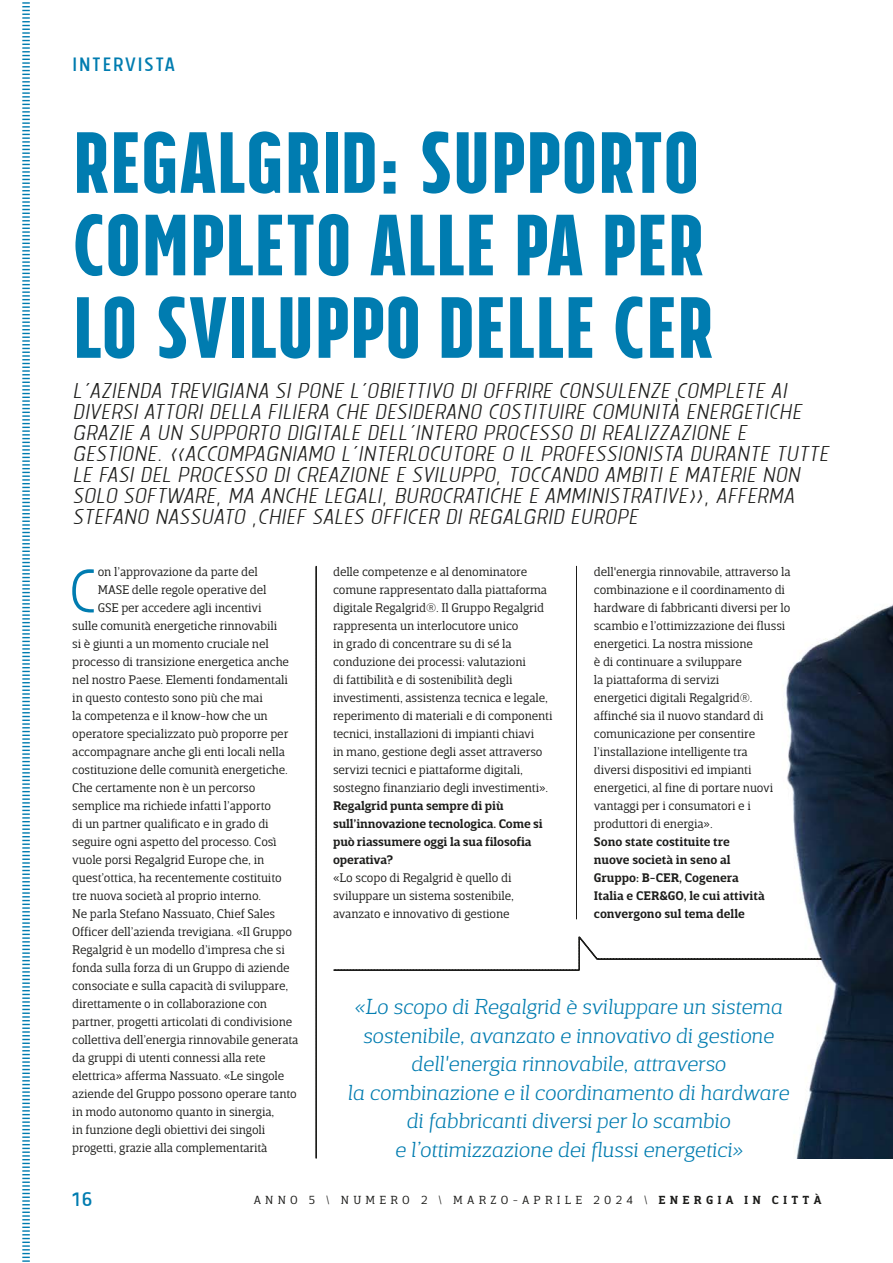
<style>
.page{position:relative;width:893px;height:1263px;background:#fff}
.page>*{position:absolute;margin:0;border:0;box-sizing:border-box;transform-origin:0 0}
.t1{font:87px/82.5px "Tolyer Boldno.4";letter-spacing:-.01em;color:#007cb0}
.t2{font:84.75px "Tolyer Lightno.1";color:#007cb0}
.t3{font:italic 30px "Tolyer Lightno.1";letter-spacing:-.01em;color:#1d1d1b}
.t4{font:27px "Tolyer Bookno.1";letter-spacing:.04em;color:#007cb0}
.t5{font:italic 300 expanded 21px/28.5px "Breve Slab Title";color:#007cb0;text-align:center;scale:1.09 1}
.t6{font:300 12.75px/18px "Breve Slab Text";letter-spacing:-.01em;color:#1d1d1b}
.t7{font:600 12.75px/18px "Breve Slab Text";letter-spacing:-.01em;color:#1d1d1b}
.t8{font:300 12px "Breve Slab Text";letter-spacing:.35em;color:#1d1d1b}
.s1{font-weight:600}
</style>
<div class="page">
<img style="left:576px;top:565px;width:317px;height:593px">
<svg style="left:22px;top:2px;width:8px;height:1260px"></svg>
<svg style="left:316px;top:566px;width:1px;height:592px"></svg>
<svg style="left:576px;top:566px;width:1px;height:353px"></svg>
<svg style="left:334px;top:936px;width:487px;height:35px"></svg>
<h3 class="t4" style="left:72px;top:51px;width:105px">INTERVISTA</h3>
<h1 class="t1" style="left:72px;top:121px;width:643px">REGALGRID: SUPPORTO<br>COMPLETO allE pa PER<br>LO SVILUPPO DELLE CER</h1>
<h3 class="t3" style="left:72px;top:377px;width:716px">L’AZIENDA TREVIGIANA SI PONE L’OBIETTIVO DI OFFRIRE CONSULENZE COMPLETE AI</h3>
<h3 class="t3" style="left:72px;top:398px;width:731px">DIVERSI ATTORI DELLA FILIERA CHE DESIDERANO COSTITUIRE COMUNITÀ ENERGETICHE</h3>
<h3 class="t3" style="left:72px;top:419px;width:676px">GRAZIE A UN SUPPORTO DIGITALE DELL’INTERO PROCESSO DI REALIZZAZIONE E</h3>
<h3 class="t3" style="left:72px;top:440px;width:758px">GESTIONE. «ACCOMPAGNIAMO L’INTERLOCUTORE O IL PROFESSIONISTA DURANTE TUTTE</h3>
<h3 class="t3" style="left:72px;top:461px;width:729px">LE FASI DEL PROCESSO DI CREAZIONE E SVILUPPO, TOCCANDO AMBITI E MATERIE NON</h3>
<h3 class="t3" style="left:72px;top:482px;width:724px">SOLO SOFTWARE, MA ANCHE LEGALI, BUROCRATICHE E AMMINISTRATIVE», AFFERMA</h3>
<h3 class="t3" style="left:72px;top:503px;width:567px">STEFANO NASSUATO ,CHIEF SALES OFFICER DI REGALGRID EUROPE</h3>
<h2 class="t2" style="left:68px;top:551px;width:32px">C</h2>
<p class="t6" style="left:98px;top:563px;width:162px">on l’approvazione da parte del</p>
<p class="t6" style="left:333px;top:563px;width:221px">delle competenze e al denominatore comune rappresentato dalla piattaforma digitale Regalgrid®. Il Gruppo Regalgrid rappresenta un interlocutore unico<br>in grado di concentrare su di sé la conduzione dei processi: valutazioni<br>di fattibilità e di sostenibilità degli investimenti, assistenza tecnica e legale, reperimento di materiali e di componenti tecnici, installazioni di impianti chiavi<br>in mano, gestione degli asset attraverso servizi tecnici e piattaforme digitali, sostegno finanziario degli investimenti».</p>
<p class="t7" style="left:333px;top:797px;width:211px">Regalgrid punta sempre di più sull’innovazione tecnologica. Come si può riassumere oggi la sua filosofia operativa?</p>
<p class="t6" style="left:333px;top:869px;width:182px">«Lo scopo di Regalgrid è quello di sviluppare un sistema sostenibile, avanzato e innovativo di gestione</p>
<p class="t6" style="left:594px;top:563px;width:198px">dell'energia rinnovabile, attraverso la combinazione e il coordinamento di hardware di fabbricanti diversi per lo scambio e l’ottimizzazione dei flussi energetici. La nostra missione<br>è di continuare a sviluppare<br>la piattaforma di servizi<br>energetici digitali Regalgrid®. affinché sia il nuovo standard di comunicazione per consentire l’installazione intelligente tra<br>diversi dispositivi ed impianti energetici, al fine di portare nuovi vantaggi per i consumatori e i produttori di energia».</p>
<p class="t7" style="left:594px;top:833px;width:172px">Sono state costituite tre nuove società in seno al<br>Gruppo: B-CER, Cogenera<br>Italia e CER&amp;GO, le cui attività convergono sul tema delle</p>
<p class="t6" style="left:98px;top:581px;width:170px">MASE delle regole operative del</p>
<p class="t6" style="left:98px;top:599px;width:165px">GSE per accedere agli incentivi</p>
<p class="t6" style="left:72px;top:617px;width:206px">sulle comunità energetiche rinnovabili</p>
<p class="t6" style="left:72px;top:635px;width:198px">si è giunti a un momento cruciale nel</p>
<p class="t6" style="left:72px;top:653px;width:218px">processo di transizione energetica anche</p>
<p class="t6" style="left:72px;top:671px;width:217px">nel nostro Paese. Elementi fondamentali</p>
<p class="t6" style="left:72px;top:689px;width:192px">in questo contesto sono più che mai</p>
<p class="t6" style="left:72px;top:707px;width:197px">la competenza e il know-how che un</p>
<p class="t6" style="left:72px;top:725px;width:218px">operatore specializzato può proporre per</p>
<p class="t6" style="left:72px;top:743px;width:214px">accompagnare anche gli enti locali nella</p>
<p class="t6" style="left:72px;top:761px;width:217px">costituzione delle comunità energetiche.</p>
<p class="t6" style="left:72px;top:779px;width:185px">Che certamente non è un percorso</p>
<p class="t6" style="left:72px;top:797px;width:200px">semplice ma richiede infatti l’apporto</p>
<p class="t6" style="left:72px;top:815px;width:198px">di un partner qualificato e in grado di</p>
<p class="t6" style="left:72px;top:833px;width:206px">seguire ogni aspetto del processo. Così</p>
<p class="t6" style="left:72px;top:851px;width:194px">vuole porsi Regalgrid Europe che, in</p>
<p class="t6" style="left:72px;top:869px;width:211px">quest’ottica, ha recentemente costituito</p>
<p class="t6" style="left:72px;top:887px;width:190px">tre nuova società al proprio interno.</p>
<p class="t6" style="left:72px;top:905px;width:204px">Ne parla Stefano Nassuato, Chief Sales</p>
<p class="t6" style="left:72px;top:923px;width:221px">Officer dell’azienda trevigiana. «Il Gruppo</p>
<p class="t6" style="left:72px;top:941px;width:214px">Regalgrid è un modello d’impresa che si</p>
<p class="t6" style="left:72px;top:959px;width:219px">fonda sulla forza di un Gruppo di aziende</p>
<p class="t6" style="left:72px;top:977px;width:217px">consociate e sulla capacità di sviluppare,</p>
<p class="t6" style="left:72px;top:995px;width:196px">direttamente o in collaborazione con</p>
<p class="t6" style="left:72px;top:1013px;width:221px">partner, progetti articolati di condivisione</p>
<p class="t6" style="left:72px;top:1031px;width:228px">collettiva dell’energia rinnovabile generata</p>
<p class="t6" style="left:72px;top:1049px;width:195px">da gruppi di utenti connessi alla rete</p>
<p class="t6" style="left:72px;top:1067px;width:214px">elettrica» afferma Nassuato. «Le singole</p>
<p class="t6" style="left:72px;top:1085px;width:226px">aziende del Gruppo possono operare tanto</p>
<p class="t6" style="left:72px;top:1103px;width:204px">in modo autonomo quanto in sinergia,</p>
<p class="t6" style="left:72px;top:1121px;width:195px">in funzione degli obiettivi dei singoli</p>
<p class="t6" style="left:72px;top:1139px;width:197px">progetti, grazie alla complementarità</p>
<p class="t5" style="left:348px;top:993px;width:407px">«Lo scopo di Regalgrid è sviluppare un sistema sostenibile, avanzato e innovativo di gestione dell'energia rinnovabile, attraverso<br>la combinazione e il coordinamento di hardware di fabbricanti diversi per lo scambio<br>e l’ottimizzazione dei flussi energetici»</p>
<p class="t8" style="left:254px;top:1193px;width:569px">ANNO 5 \ NUMERO 2 \ MARZO-APRILE 2024 \ <span class="s1">ENERGIA IN CITTÀ</span></p>
<h3 class="t4" style="left:72px;top:1185px;width:22px">16</h3>
</div>
